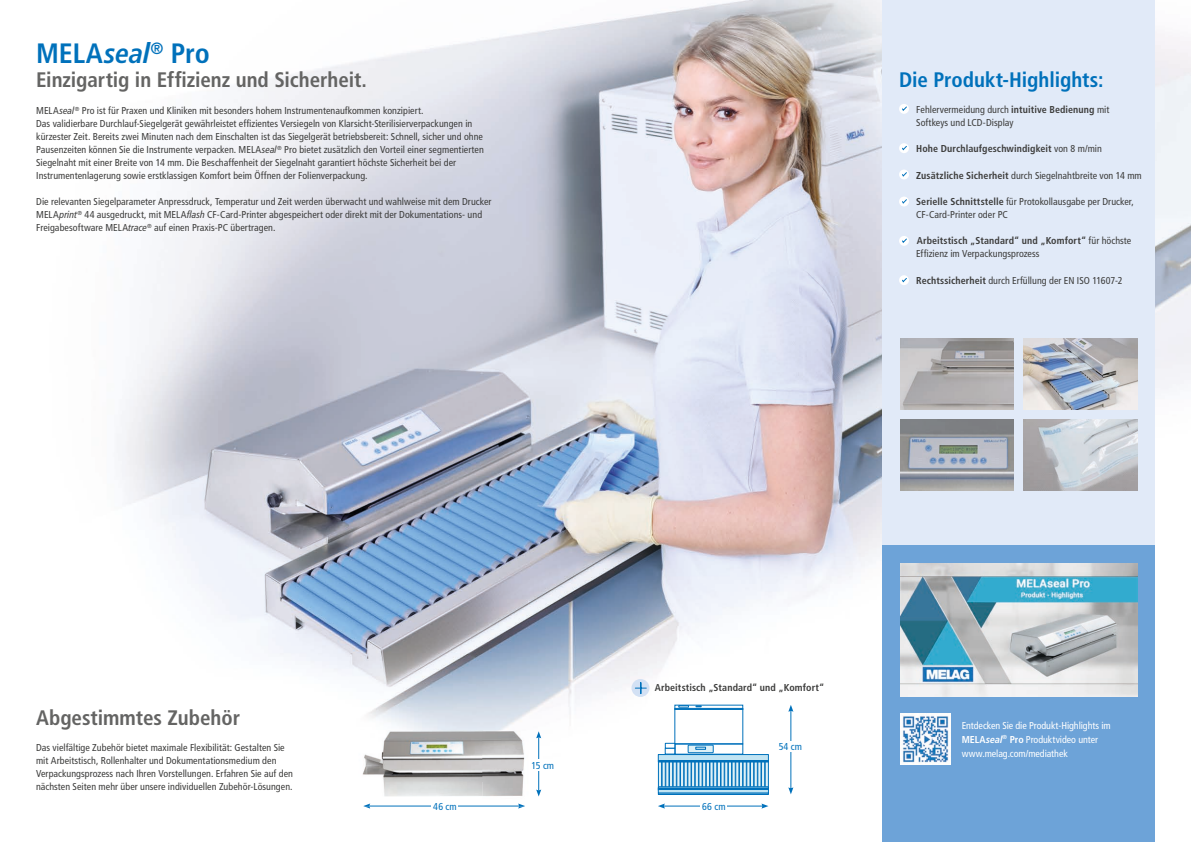
<style>
.page{position:relative;width:1191px;height:842px;background:#fff}
.page>*{position:absolute;margin:0;border:0;box-sizing:border-box;transform-origin:0 0}
.t1{font:700 condensed 28px "Frutiger LT Pro";letter-spacing:-.005em;color:#0071bb}
.t2{font:700 condensed 21px "Frutiger LT Pro";letter-spacing:-.005em;color:#646463}
.t3{font:700 condensed 21px "Frutiger LT Pro";letter-spacing:-.005em;color:#0071bb}
.t4{font:condensed 10px/13px "Frutiger LT Pro";letter-spacing:.005em;color:#3d3d3c}
.t5{font:condensed 10px/14px "Frutiger LT Pro";letter-spacing:-.005em;color:#fff}
.t6{font:700 condensed 10px "Frutiger LT Pro";letter-spacing:.01em;color:#3d3d3c}
.t7{font:condensed 10px "Frutiger LT Pro";letter-spacing:.005em;color:#0071bb}
.s1{font-style:italic}
.s2{font-weight:700}
.s3{font-weight:400}
.s4{font-weight:700;font-style:italic}
</style>
<div class="page">
<img style="left:117px;top:0;width:1074px;height:809px">
<div style="left:882px;top:0;width:273px;height:842px;background:#e1eaf8"></div>
<div style="left:882px;top:546px;width:273px;height:296px;background:#6da3d8"></div>
<img style="left:900px;top:714px;width:50px;height:50px">
<img style="left:900px;top:563px;width:237px;height:134px">
<svg style="left:899px;top:104px;width:10px;height:10px"></svg>
<div style="left:899px;top:143px;width:10px;height:10px;background:#fff;border-radius:50%"></div>
<svg style="left:902px;top:145px;width:5px;height:6px"></svg>
<div style="left:899px;top:170px;width:10px;height:9px;background:#fff;border-radius:50%"></div>
<svg style="left:902px;top:172px;width:5px;height:5px"></svg>
<div style="left:899px;top:197px;width:10px;height:9px;background:#fff;border-radius:50%"></div>
<svg style="left:902px;top:199px;width:5px;height:5px"></svg>
<svg style="left:899px;top:236px;width:10px;height:10px"></svg>
<svg style="left:901px;top:238px;width:7px;height:6px"></svg>
<div style="left:899px;top:275px;width:10px;height:10px;background:#fff;border-radius:50%"></div>
<svg style="left:902px;top:278px;width:5px;height:5px"></svg>
<img style="left:1024px;top:338px;width:113px;height:71px">
<img style="left:900px;top:338px;width:113px;height:71px">
<img style="left:900px;top:419px;width:113px;height:71px">
<img style="left:1024px;top:419px;width:113px;height:71px">
<div style="left:631px;top:679px;width:18px;height:18px;background:#d3e1f4;border-radius:50%"></div>
<svg style="left:635px;top:683px;width:11px;height:11px"></svg>
<img style="left:790px;top:712px;width:1px;height:75px">
<img style="left:352px;top:731px;width:195px;height:76px">
<img style="left:370px;top:805px;width:148px;height:1px">
<svg style="left:363px;top:803px;width:7px;height:6px"></svg>
<svg style="left:518px;top:803px;width:7px;height:6px"></svg>
<img style="left:538px;top:739px;width:1px;height:50px">
<div style="left:431px;top:803px;width:26px;height:11px;background:#fff"></div>
<div style="left:529px;top:759px;width:30px;height:12px;background:#fff"></div>
<img style="left:665px;top:805px;width:96px;height:1px">
<svg style="left:658px;top:803px;width:7px;height:6px"></svg>
<svg style="left:761px;top:803px;width:7px;height:6px"></svg>
<div style="left:700px;top:803px;width:26px;height:11px;background:#fff"></div>
<div style="left:776px;top:740px;width:54px;height:11px;background:#fff"></div>
<div style="left:674px;top:708px;width:69px;height:36px;background:#fff"></div>
<svg style="left:658px;top:762px;width:4px;height:24px"></svg>
<hr style="left:662px;top:761px;width:3px;height:28px;background:#def1f7">
<svg style="left:665px;top:762px;width:4px;height:24px"></svg>
<svg style="left:669px;top:762px;width:4px;height:24px"></svg>
<hr style="left:673px;top:761px;width:3px;height:28px;background:#def1f7">
<svg style="left:676px;top:762px;width:4px;height:24px"></svg>
<svg style="left:680px;top:762px;width:4px;height:24px"></svg>
<hr style="left:684px;top:761px;width:3px;height:28px;background:#def1f7">
<svg style="left:687px;top:762px;width:4px;height:24px"></svg>
<svg style="left:691px;top:762px;width:4px;height:24px"></svg>
<div style="left:695px;top:761px;width:3px;height:28px;background:#def1f7;border:1px solid #0071bb"></div>
<svg style="left:698px;top:762px;width:4px;height:24px"></svg>
<svg style="left:702px;top:762px;width:4px;height:24px"></svg>
<div style="left:706px;top:761px;width:3px;height:28px;background:#def1f7;border:1px solid #0071bb"></div>
<hr style="left:710px;top:761px;width:3px;height:28px;background:#def1f7">
<svg style="left:713px;top:762px;width:4px;height:24px"></svg>
<div style="left:717px;top:761px;width:3px;height:28px;background:#def1f7;border:1px solid #0071bb"></div>
<hr style="left:721px;top:761px;width:3px;height:28px;background:#def1f7">
<svg style="left:724px;top:762px;width:4px;height:24px"></svg>
<div style="left:728px;top:761px;width:3px;height:28px;background:#def1f7;border:1px solid #0071bb"></div>
<hr style="left:732px;top:761px;width:3px;height:28px;background:#def1f7">
<svg style="left:735px;top:762px;width:4px;height:24px"></svg>
<svg style="left:739px;top:762px;width:4px;height:24px"></svg>
<hr style="left:743px;top:761px;width:3px;height:28px;background:#def1f7">
<svg style="left:746px;top:762px;width:4px;height:24px"></svg>
<svg style="left:750px;top:762px;width:4px;height:24px"></svg>
<hr style="left:754px;top:761px;width:3px;height:28px;background:#def1f7">
<svg style="left:757px;top:762px;width:4px;height:24px"></svg>
<svg style="left:761px;top:762px;width:4px;height:24px"></svg>
<hr style="left:765px;top:761px;width:3px;height:28px;background:#def1f7">
<div style="left:658px;top:754px;width:110px;height:7px;background:#c1e4f3;border:1px solid #0071bb"></div>
<div style="left:658px;top:760px;width:110px;height:2px;background:#c1e4f3;border:1px solid #0071bb"></div>
<div style="left:658px;top:793px;width:110px;height:2px;background:#c1e4f3;border:1px solid #0071bb"></div>
<div style="left:658px;top:786px;width:110px;height:2px;background:#c1e4f3;border:1px solid #0071bb"></div>
<hr style="left:658px;top:788px;width:110px;height:2px;background:#0071bb">
<hr style="left:658px;top:760px;width:110px;height:1px;background:#0071bb">
<svg style="left:658px;top:789px;width:110px;height:4px"></svg>
<svg style="left:665px;top:743px;width:10px;height:5px"></svg>
<svg style="left:665px;top:748px;width:10px;height:6px"></svg>
<div style="left:675px;top:743px;width:68px;height:11px;border:1px solid #0071bb"></div>
<svg style="left:688px;top:745px;width:25px;height:8px"></svg>
<div style="left:688px;top:745px;width:25px;height:8px;border:1px solid #0071bb"></div>
<svg style="left:695px;top:747px;width:10px;height:2px"></svg>
<svg style="left:674px;top:705px;width:69px;height:3px"></svg>
<div style="left:674px;top:708px;width:69px;height:2px;background:#fff;border:1px solid #0071bb"></div>
<svg style="left:678px;top:705px;width:10px;height:2px"></svg>
<h1 class="t1" style="left:36px;top:37px;width:175px">MELA<span class="s1">seal</span><sup>®</sup> Pro</h1>
<h2 class="t2" style="left:36px;top:68px;width:332px">Einzigartig in Effizienz und Sicherheit.</h2>
<p class="t4" style="left:36px;top:104px;width:449px">MELA<span class="s1">seal</span> <sup>®</sup> Pro ist für Praxen und Kliniken mit besonders hohem Instrumentenaufkommen konzipiert.<br>Das validierbare Durchlauf-Siegelgerät gewährleistet effizientes Versiegeln von Klarsicht-Sterilisierverpackungen in kürzester Zeit. Bereits zwei Minuten nach dem Einschalten ist das Siegelgerät betriebsbereit: Schnell, sicher und ohne Pausenzeiten können Sie die Instrumente verpacken. MELA<span class="s1">seal</span> <sup>®</sup> Pro bietet zusätzlich den Vorteil einer segmentierten Siegelnaht mit einer Breite von 14 mm. Die Beschaffenheit der Siegelnaht garantiert höchste Sicherheit bei der Instrumentenlagerung sowie erstklassigen Komfort beim Öffnen der Folienverpackung.</p>
<p class="t4" style="left:36px;top:195px;width:457px">Die relevanten Siegelparameter Anpressdruck, Temperatur und Zeit werden überwacht und wahlweise mit dem Drucker<br>MELA<span class="s1">print</span> <sup>®</sup> 44 ausgedruckt, mit MELA<span class="s1">flash</span> CF-Card-Printer abgespeichert oder direkt mit der Dokumentations- und<br>Freigabesoftware MELA<span class="s1">trace</span><sup>®</sup> auf einen Praxis-PC übertragen.</p>
<h2 class="t3" style="left:899px;top:67px;width:206px">Die Produkt-Highlights:</h2>
<p class="t4" style="left:916px;top:103px;width:195px">Fehlervermeidung durch <span class="s2">intuitive Bedienung</span> mit<br>Softkeys und LCD-Display</p>
<p class="t6" style="left:916px;top:143px;width:187px">Hohe Durchlaufgeschwindigkeit <span class="s3">von 8 m/min</span></p>
<p class="t4" style="left:916px;top:169px;width:227px"><span class="s2">Zusätzliche Sicherheit</span> durch Siegelnahtbreite von 14 mm</p>
<p class="t4" style="left:916px;top:195px;width:219px"><span class="s2">Serielle Schnittstelle</span> für Protokollausgabe per Drucker,<br>CF-Card-Printer oder PC</p>
<p class="t4" style="left:916px;top:234px;width:217px"><span class="s2">Arbeitstisch „Standard“ und „Komfort“</span> für höchste<br>Effizienz im Verpackungsprozess</p>
<p class="t4" style="left:916px;top:274px;width:208px"><span class="s2">Rechtssicherheit</span> durch Erfüllung der EN ISO 11607-2</p>
<h2 class="t2" style="left:36px;top:705px;width:205px">Abgestimmtes Zubehör</h2>
<p class="t4" style="left:36px;top:741px;width:258px">Das vielfältige Zubehör bietet maximale Flexibilität: Gestalten Sie mit Arbeitstisch, Rollenhalter und Dokumentationsmedium den Verpackungsprozess nach Ihren Vorstellungen. Erfahren Sie auf den nächsten Seiten mehr über unsere individuellen Zubehör-Lösungen.</p>
<p class="t7" style="left:433px;top:801px;width:25px">46 cm</p>
<p class="t7" style="left:531px;top:760px;width:24px">15 cm</p>
<p class="t6" style="left:655px;top:681px;width:171px">Arbeitstisch „Standard“ und „Komfort“</p>
<p class="t7" style="left:702px;top:801px;width:25px">66 cm</p>
<p class="t7" style="left:778px;top:740px;width:25px">54 cm</p>
<p class="t5" style="left:961px;top:718px;width:150px">Entdecken Sie die Produkt-Highlights im<br><span class="s2">MELA</span><span class="s4">seal</span><sup>®</sup> <span class="s2">Pro</span> Produktvideo unter www.melag.com/mediathek</p>
</div>
